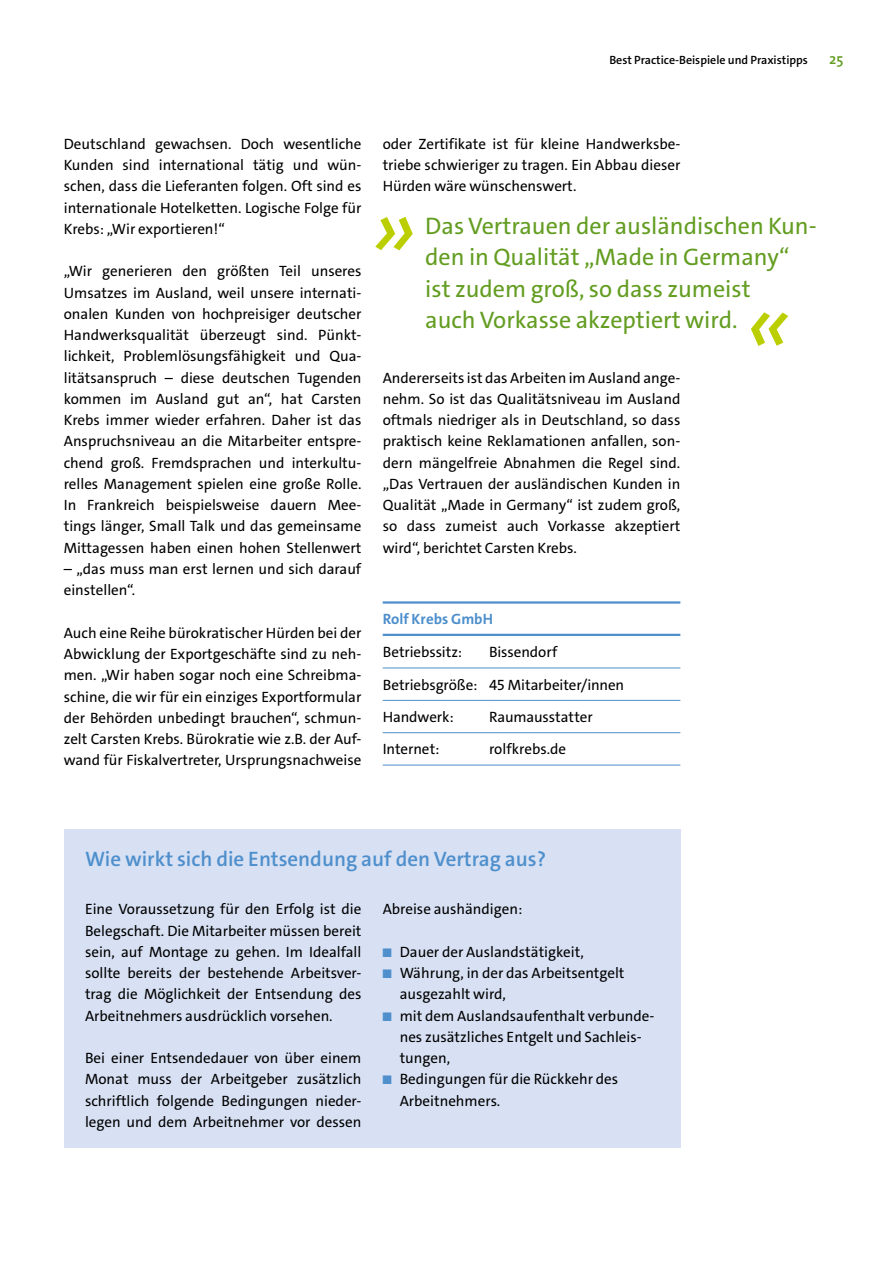
<style>
.page{position:relative;width:893px;height:1263px;background:#fff}
.page>*{position:absolute;margin:0;border:0;box-sizing:border-box;transform-origin:0 0}
.t1{font:italic 93.15px "The Sans C4 s";color:#bbcf00}
.t2{font:24px/31.5px "The Sans C4 s";color:#639d21}
.t3{font:600 21px "The Sans C4 s";color:#4e8fcc}
.t4{font:15px/21.3px "The Sans C4 s";color:#000;text-align:justify}
.t5{font:700 15px "The Sans C4 s";color:#4e8fcc}
.t6{font:600 15px "The Sans C4 s";color:#639d21}
.t7{font:600 12px "The Sans C4 s";color:#000}
.s1{font-size:12.6px;color:#4e8fcc}
</style>
<div class="page">
<div style="left:64px;top:829px;width:616px;height:319px;background:#d8e1f4"></div>
<hr style="left:383px;top:601px;width:106px;height:3px;background:#4e8fcc">
<hr style="left:489px;top:601px;width:191px;height:3px;background:#4e8fcc">
<hr style="left:383px;top:634px;width:106px;height:2px;background:#4e8fcc">
<hr style="left:489px;top:634px;width:191px;height:2px;background:#4e8fcc">
<hr style="left:383px;top:668px;width:106px;height:1px;background:#4e8fcc">
<hr style="left:489px;top:668px;width:191px;height:1px;background:#4e8fcc">
<hr style="left:383px;top:700px;width:106px;height:1px;background:#4e8fcc">
<hr style="left:489px;top:700px;width:191px;height:1px;background:#4e8fcc">
<hr style="left:383px;top:732px;width:106px;height:1px;background:#4e8fcc">
<hr style="left:489px;top:732px;width:191px;height:1px;background:#4e8fcc">
<hr style="left:383px;top:765px;width:106px;height:1px;background:#4e8fcc">
<hr style="left:489px;top:765px;width:191px;height:1px;background:#4e8fcc">
<p class="t7" style="left:609px;top:52px;width:200px">Best Practice-Beispiele und Praxistipps</p>
<p class="t6" style="left:829px;top:49px;width:16px">25</p>
<p class="t4" style="left:64px;top:133px;width:299px">Deutschland gewachsen. Doch wesentliche Kunden sind international tätig und wün&shy;schen, dass die Lieferanten folgen. Oft sind es internationale Hotelketten. Logische Folge für Krebs: „Wir exportieren!“</p>
<p class="t4" style="left:64px;top:261px;width:299px">„Wir generieren den größten Teil unseres Umsatzes im Ausland, weil unsere internati&shy;onalen Kunden von hochpreisiger deutscher Handwerksqualität überzeugt sind. Pünkt&shy;lichkeit, Problemlösungsfähigkeit und Qua&shy;litätsanspruch – diese deutschen Tugenden kommen im Ausland gut an“, hat Carsten Krebs immer wieder erfahren. Daher ist das Anspruchsniveau an die Mitarbeiter entspre&shy;chend groß. Fremdsprachen und interkultu&shy;relles Management spielen eine große Rolle.<br>In Frankreich beispielsweise dauern Mee&shy;tings länger, Small Talk und das gemeinsame Mittagessen haben einen hohen Stellenwert</p>
<p class="t4" style="left:64px;top:558px;width:299px">– „das muss man erst lernen und sich darauf einstellen“.</p>
<p class="t4" style="left:64px;top:622px;width:299px">Auch eine Reihe bürokratischer Hürden bei der Abwicklung der Exportgeschäfte sind zu neh&shy;men. „Wir haben sogar noch eine Schreibma&shy;schine, die wir für ein einziges Exportformular der Behörden unbedingt brauchen“, schmun&shy;zelt Carsten Krebs. Bürokratie wie z.B. der Auf&shy;wand für Fiskalvertreter, Ursprungsnachweise</p>
<p class="t4" style="left:383px;top:133px;width:299px">oder Zertifikate ist für kleine Handwerksbe&shy;triebe schwieriger zu tragen. Ein Abbau dieser Hürden wäre wünschenswert.</p>
<h1 class="t1" style="left:370px;top:170px;width:48px">»</h1>
<h2 class="t2" style="left:425px;top:210px;width:393px">Das Vertrauen der ausländischen Kun&shy;den in Qualität „Made in Germany“ ist zudem groß, so dass zumeist<br>auch Vorkasse akzeptiert wird.</h2>
<h1 class="t1" style="left:745px;top:265px;width:48px">«</h1>
<p class="t4" style="left:383px;top:367px;width:299px">Andererseits ist das Arbeiten im Ausland ange&shy;nehm. So ist das Qualitätsniveau im Ausland oftmals niedriger als in Deutschland, so dass praktisch keine Reklamationen anfallen, son&shy;dern mängelfreie Abnahmen die Regel sind. „Das Vertrauen der ausländischen Kunden in Qualität „Made in Germany“ ist zudem groß, so dass zumeist auch Vorkasse akzeptiert wird“, berichtet Carsten Krebs.</p>
<p class="t5" style="left:383px;top:609px;width:112px">Rolf Krebs GmbH</p>
<p class="t4" style="left:383px;top:642px;width:81px">Betriebssitz:</p>
<p class="t4" style="left:383px;top:636px;width:243px;line-height:32.4px;text-align:left;text-indent:106px">Bissendorf<br>Betriebsgröße: 45 Mitarbeiter/innen<br>Handwerk:</p>
<p class="t4" style="left:489px;top:706px;width:105px">Raumausstatter</p>
<p class="t4" style="left:383px;top:739px;width:58px">Internet:</p>
<p class="t4" style="left:489px;top:739px;width:79px">rolfkrebs.de</p>
<h3 class="t3" style="left:85px;top:845px;width:463px">Wie wirkt sich die Entsendung auf den Vertrag aus?</h3>
<p class="t4" style="left:85px;top:899px;width:278px">Eine Voraussetzung für den Erfolg ist die Belegschaft. Die Mitarbeiter müssen bereit sein, auf Montage zu gehen. Im Idealfall sollte bereits der bestehende Arbeitsver&shy;trag die Möglichkeit der Entsendung des Arbeitnehmers ausdrücklich vorsehen.</p>
<p class="t4" style="left:85px;top:1047px;width:278px">Bei einer Entsendedauer von über einem Monat muss der Arbeitgeber zusätzlich schriftlich folgende Bedingungen nieder&shy;legen und dem Arbeitnehmer vor dessen</p>
<p class="t4" style="left:383px;top:899px;width:141px">Abreise aushändigen:</p>
<p class="t4" style="left:383px;top:941px;width:203px"><span class="s1">■</span> Dauer der Auslandstätigkeit,</p>
<p class="t4" style="left:400px;top:962px;width:226px;text-indent:-17px"><span class="s1">■</span> Währung, in der das Arbeitsentgelt ausgezahlt wird,</p>
<p class="t4" style="left:400px;top:1005px;width:256px;text-align:left;text-indent:-17px"><span class="s1">■</span> mit dem Auslandsaufenthalt verbunde&shy;nes zusätzliches Entgelt und Sachleis&shy;tungen,</p>
<p class="t4" style="left:400px;top:1069px;width:220px;text-indent:-17px"><span class="s1">■</span> Bedingungen für die Rückkehr des<br>Arbeitnehmers.</p>
</div>
